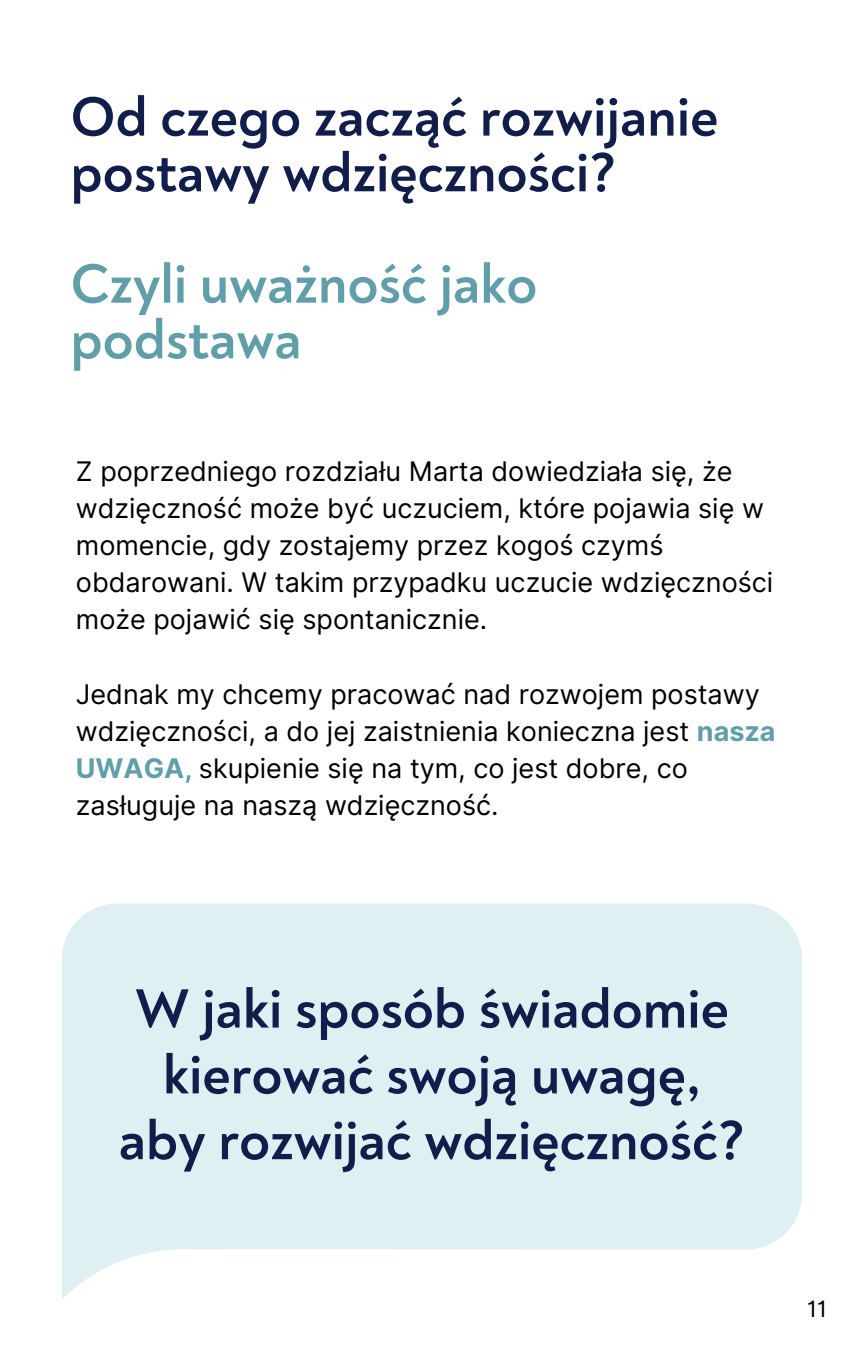
<style>
.page{position:relative;width:864px;height:1350px;background:#fff}
.page>*{position:absolute;margin:0;border:0;box-sizing:border-box;transform-origin:0 0}
.t1{font:700 56.25px/65.7px "Noah";color:#111d4a}
.t2{font:700 56.25px/55.8px "Noah";color:#609fa9}
.t3{font:27px/37.1px "Inter";color:#000}
.t4{font:22.5px "Inter";color:#000}
.s1{font-weight:700;color:#609fa9}
</style>
<div class="page">
<svg style="left:62px;top:903px;width:740px;height:396px;background:#e2f1f3"></svg>
<h1 class="t1" style="left:71px;top:90px;width:649px;line-height:55.8px">Od czego zacząć rozwijanie postawy wdzięczności?</h1>
<h1 class="t2" style="left:71px;top:257px;width:468px">Czyli uważność jako podstawa</h1>
<p class="t3" style="left:76px;top:453px;width:699px">Z poprzedniego rozdziału Marta dowiedziała się, że wdzięczność może być uczuciem, które pojawia się w momencie, gdy zostajemy przez kogoś czymś obdarowani. W takim przypadku uczucie wdzięczności może pojawić się spontanicznie.</p>
<p class="t3" style="left:76px;top:675px;width:701px">Jednak my chcemy pracować nad rozwojem postawy wdzięczności, a do jej zaistnienia konieczna jest <span class="s1">nasza UWAGA,</span> skupienie się na tym, co jest dobre, co zasługuje na naszą wdzięczność.</p>
<h1 class="t1" style="left:119px;top:977px;width:628px;text-align:center">W jaki sposób świadomie kierować swoją uwagę, aby rozwijać wdzięczność?</h1>
<p class="t4" style="left:807px;top:1295px;width:21px">11</p>
</div>
